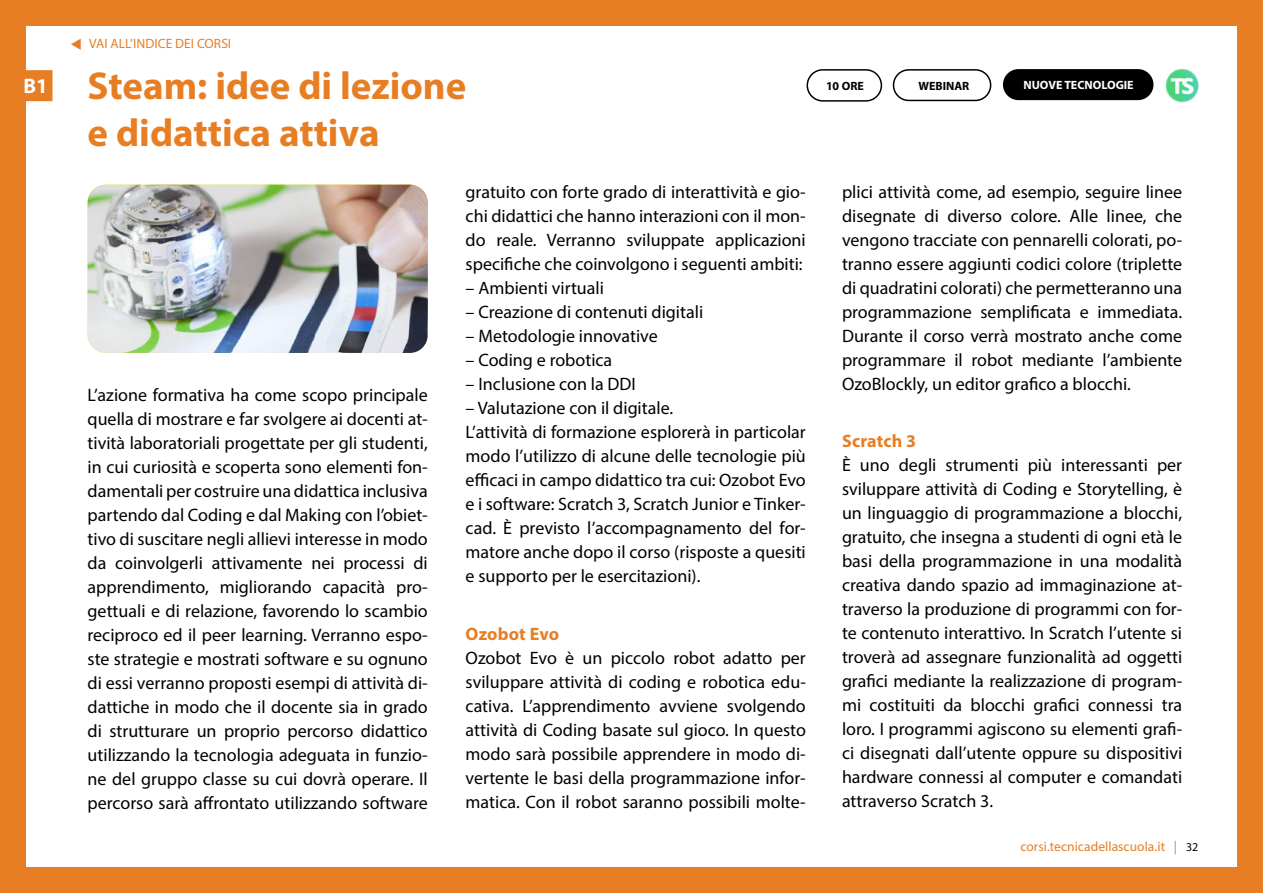
<style>
.page{position:relative;width:1263px;height:893px;background:#fff}
.page>*{position:absolute;margin:0;border:0;box-sizing:border-box;transform-origin:0 0}
.t1{font:700 39px/46.8px "Myriad Pro";color:#e87e24}
.t2{font:700 21px "Myriad Pro";color:#fff}
.t3{font:18px/24px "Myriad Pro";color:#000;text-align:justify}
.t4{font:700 18px "Myriad Pro";letter-spacing:.005em;color:#e87e24}
.t5{font:13.5px "Myriad Pro";letter-spacing:.005em;color:#e87e24}
.t6{font:700 12px "Myriad Pro";color:#fff}
.t7{font:700 12px "Myriad Pro";color:#000}
.s1{font-size:12px;color:#000}
</style>
<div class="page">
<div style="left:0;top:0;width:26px;height:893px;background:#e87e24"></div>
<div style="left:1237px;top:0;width:26px;height:893px;background:#e87e24"></div>
<div style="left:0;top:868px;width:1263px;height:25px;background:#e87e24"></div>
<div style="left:0;top:0;width:1263px;height:26px;background:#e87e24"></div>
<div style="left:1px;top:71px;width:51px;height:29px;background:#e87e24"></div>
<div style="left:0;top:70px;width:53px;height:31px;border:2px solid #e87e24"></div>
<div style="left:1003px;top:69px;width:150px;height:31px;background:#000;border-radius:16px"></div>
<div style="left:806px;top:69px;width:76px;height:33px;border:2px solid #000;border-radius:16px"></div>
<img style="left:88px;top:185px;width:340px;height:168px">
<div style="left:893px;top:69px;width:98px;height:32px;border:2px solid #000;border-radius:15px"></div>
<img style="left:1166px;top:69px;width:33px;height:33px">
<p class="t5" style="left:70px;top:36px;width:162px">▼ VAI ALL’INDICE DEI CORSI</p>
<h1 class="t1" style="left:88px;top:62px;width:380px">Steam: idee di lezione e didattica attiva</h1>
<p class="t2" style="left:23px;top:72px;width:26px">B1</p>
<p class="t7" style="left:826px;top:78px;width:39px">10 ORE</p>
<p class="t7" style="left:918px;top:78px;width:52px">WEBINAR</p>
<p class="t6" style="left:1023px;top:77px;width:112px">NUOVE TECNOLOGIE</p>
<p class="t3" style="left:88px;top:383px;width:342px">L’azione formativa ha come scopo principale quella di mostrare e far svolgere ai docenti at&shy;tività laboratoriali progettate per gli studenti, in cui curiosità e scoperta sono elementi fon&shy;damentali per costruire una didattica inclusiva partendo dal Coding e dal Making con l’obiet&shy;tivo di suscitare negli allievi interesse in modo da coinvolgerli attivamente nei processi di apprendimento, migliorando capacità pro&shy;gettuali e di relazione, favorendo lo scambio reciproco ed il peer learning. Verranno espo&shy;ste strategie e mostrati software e su ognuno di essi verranno proposti esempi di attività di&shy;dattiche in modo che il docente sia in grado di strutturare un proprio percorso didattico utilizzando la tecnologia adeguata in funzio&shy;ne del gruppo classe su cui dovrà operare. Il percorso sarà affrontato utilizzando software</p>
<p class="t3" style="left:466px;top:180px;width:342px">gratuito con forte grado di interattività e gio&shy;chi didattici che hanno interazioni con il mon&shy;do reale. Verranno sviluppate applicazioni specifiche che coinvolgono i seguenti ambiti:</p>
<p class="t3" style="left:466px;top:276px;width:140px">– Ambienti virtuali</p>
<p class="t3" style="left:466px;top:300px;width:239px">– Creazione di contenuti digitali</p>
<p class="t3" style="left:466px;top:324px;width:194px">– Metodologie innovative</p>
<p class="t3" style="left:466px;top:348px;width:148px">– Coding e robotica</p>
<p class="t3" style="left:466px;top:372px;width:172px">– Inclusione con la DDI</p>
<p class="t3" style="left:466px;top:396px;width:342px;text-align:left">– Valutazione con il digitale.<br>L’attività di formazione esplorerà in particolar modo l’utilizzo di alcune delle tecnologie più efficaci in campo didattico tra cui: Ozobot Evo e i software: Scratch 3, Scratch Junior e Tinker&shy;cad. È previsto l’accompagnamento del for&shy;matore anche dopo il corso (risposte a quesiti e supporto per le esercitazioni).</p>
<p class="t4" style="left:466px;top:623px;width:95px">Ozobot Evo</p>
<p class="t3" style="left:466px;top:646px;width:342px">Ozobot Evo è un piccolo robot adatto per sviluppare attività di coding e robotica edu&shy;cativa. L’apprendimento avviene svolgendo attività di Coding basate sul gioco. In questo modo sarà possibile apprendere in modo di&shy;vertente le basi della programmazione infor&shy;matica. Con il robot saranno possibili molte-</p>
<p class="t3" style="left:842px;top:180px;width:342px">plici attività come, ad esempio, seguire linee disegnate di diverso colore. Alle linee, che vengono tracciate con pennarelli colorati, po&shy;tranno essere aggiunti codici colore (triplette di quadratini colorati) che permetteranno una programmazione semplificata e immediata.<br>Durante il corso verrà mostrato anche come programmare il robot mediante l’ambiente OzoBlockly, un editor grafico a blocchi.</p>
<p class="t4" style="left:842px;top:429px;width:76px">Scratch 3</p>
<p class="t3" style="left:842px;top:453px;width:342px">È uno degli strumenti più interessanti per sviluppare attività di Coding e Storytelling, è un linguaggio di programmazione a blocchi, gratuito, che insegna a studenti di ogni età le basi della programmazione in una modalità creativa dando spazio ad immaginazione at&shy;traverso la produzione di programmi con for&shy;te contenuto interattivo. In Scratch l’utente si troverà ad assegnare funzionalità ad oggetti grafici mediante la realizzazione di program&shy;mi costituiti da blocchi grafici connessi tra loro. I programmi agiscono su elementi grafi&shy;ci disegnati dall’utente oppure su dispositivi hardware connessi al computer e comandati attraverso Scratch 3.</p>
<p class="t5" style="left:1020px;top:839px;width:179px">corsi.tecnicadellascuola.it | <span class="s1">32</span></p>
</div>
